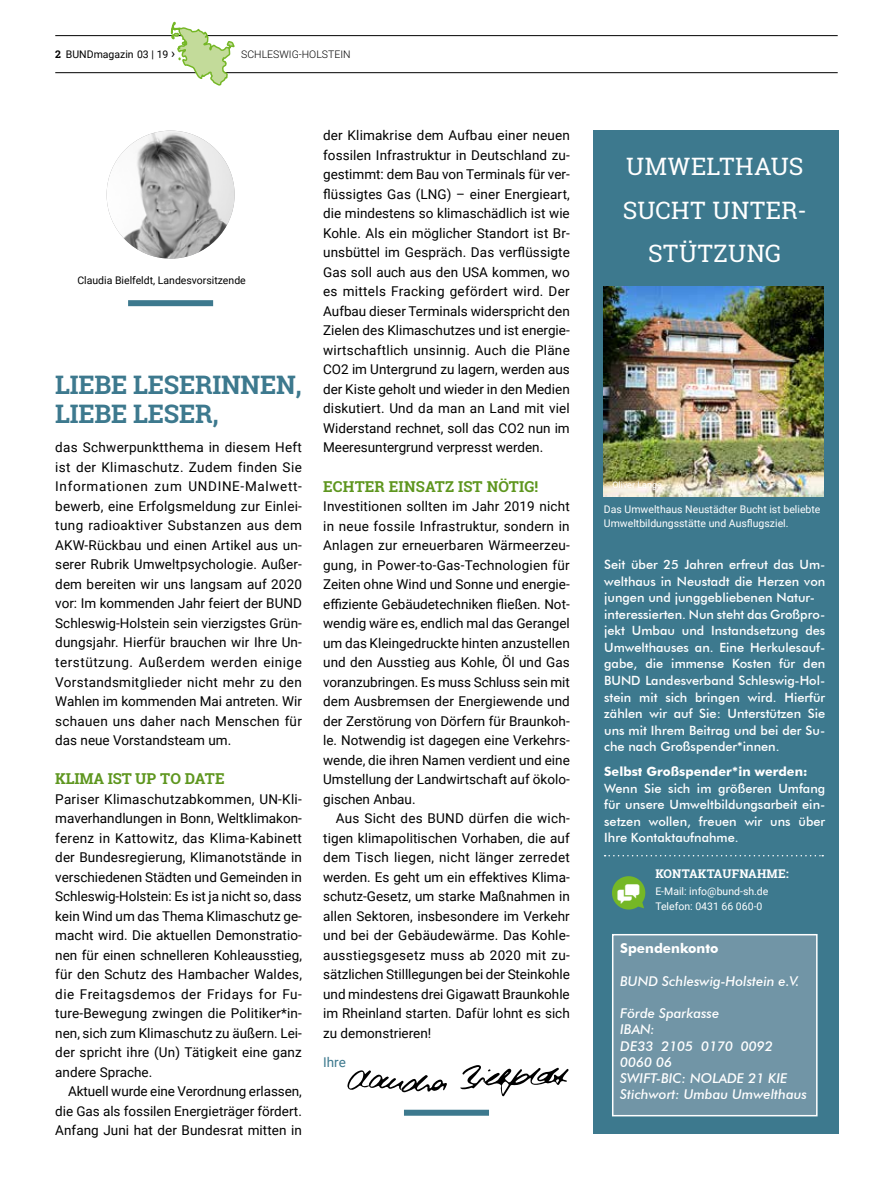
<style>
.page{position:relative;width:893px;height:1191px;background:#fff}
.page>*{position:absolute;margin:0;border:0;box-sizing:border-box;transform-origin:0 0}
.t1{font:43.5px "Entypo";color:#fff}
.t2{font:700 25.5px/29.2px "Roboto Slab";letter-spacing:-.01em;color:#3d798e}
.t3{font:24px/43.5px "Roboto Slab";letter-spacing:.025em;color:#fff;text-align:center}
.t4{font:700 15px "Roboto Slab";letter-spacing:.01em;color:#5e961f}
.t5{font:700 15px "Roboto Slab";letter-spacing:-.01em;color:#5e961f}
.t6{font:13.5px/19.5px "Roboto";color:#000;text-align:justify}
.t7{font:italic 500 13.5px/16.2px "Futura BT";color:#fff}
.t8{font:700 13.5px "Futura BT";color:#fff}
.t9{font:13.5px "Roboto";color:#3d798e}
.t10{font:500 12.75px/16.5px "Futura BT";color:#fff}
.t11{font:700 12.75px "Futura BT";color:#fff}
.t12{font:700 12px "Roboto Slab";letter-spacing:.02em;color:#fff}
.t13{font:10.5px/13.5px "Roboto";color:#fff}
.t14{font:10.5px "Roboto";color:#000}
.t15{font:300 10.5px "Roboto";color:#000}
.t16{font:9px "Roboto";color:#fff}
.s1{font-family:"Roboto Slab";font-weight:700}
.s2{font-size:13.5px}
</style>
<div class="page">
<div style="left:594px;top:131px;width:245px;height:1002px;background:#3d798e"></div>
<div style="left:404px;top:1109px;width:85px;height:6px;background:#3d798e"></div>
<svg style="left:347px;top:1070px;width:100px;height:22px"></svg>
<svg style="left:460px;top:1065px;width:109px;height:31px"></svg>
<div style="left:612px;top:934px;width:206px;height:182px;background:#7195a6;border:2px solid #fff"></div>
<img style="left:107px;top:131px;width:128px;height:128px;border-radius:64px">
<div style="left:128px;top:300px;width:85px;height:6px;background:#3d798e"></div>
<img style="left:604px;top:287px;width:219px;height:209px">
<svg style="left:605px;top:855px;width:218px;height:1px"></svg>
<svg style="left:612px;top:876px;width:34px;height:33px"></svg>
<hr style="left:55px;top:72px;width:783px;height:1px;background:#000">
<hr style="left:55px;top:35px;width:783px;height:1px;background:#000">
<svg style="left:170px;top:21px;width:66px;height:65px"></svg>
<p class="t14" style="left:55px;top:47px;width:121px"><span class="s1">2</span> BUNDmagazin 03 | 19 <span class="s2">›</span></p>
<p class="t15" style="left:241px;top:47px;width:111px">SCHLESWIG-HOLSTEIN</p>
<p class="t14" style="left:77px;top:273px;width:170px">Claudia Bielfeldt, Landesvorsitzende</p>
<h2 class="t2" style="left:55px;top:370px;width:248px">LIEBE LESERINNEN,<br>LIEBE LESER,</h2>
<p class="t6" style="left:55px;top:437px;width:248px">das Schwerpunktthema in diesem Heft ist der Klimaschutz. Zudem finden Sie Informationen zum UNDINE-Malwett&shy;bewerb, eine Erfolgsmeldung zur Einlei&shy;tung radioaktiver Substanzen aus dem AKW-Rückbau und einen Artikel aus un&shy;serer Rubrik Umweltpsychologie. Außer&shy;dem bereiten wir uns langsam auf 2020 vor: Im kommenden Jahr feiert der BUND Schleswig-Holstein sein vierzigstes Grün&shy;dungsjahr. Hierfür brauchen wir Ihre Un&shy;terstützung. Außerdem werden einige Vorstandsmitglieder nicht mehr zu den Wahlen im kommenden Mai antreten. Wir schauen uns daher nach Menschen für das neue Vorstandsteam um.</p>
<p class="t5" style="left:55px;top:768px;width:171px">KLIMA IST UP TO DATE</p>
<p class="t6" style="left:55px;top:788px;width:248px">Pariser Klimaschutzabkommen, UN-Kli&shy;maverhandlungen in Bonn, Weltklimakon&shy;ferenz in Kattowitz, das Klima-Kabinett der Bundesregierung, Klimanotstände in verschiedenen Städten und Gemeinden in Schleswig-Holstein: Es ist ja nicht so, dass kein Wind um das Thema Klimaschutz ge&shy;macht wird. Die aktuellen Demonstratio&shy;nen für einen schnelleren Kohleausstieg, für den Schutz des Hambacher Waldes, die Freitagsdemos der Fridays for Fu&shy;ture-Bewegung zwingen die Politiker*in&shy;nen, sich zum Klimaschutz zu äußern. Lei&shy;der spricht ihre (Un) Tätigkeit eine ganz andere Sprache.</p>
<p class="t6" style="left:55px;top:1081px;width:248px;text-indent:13px">Aktuell wurde eine Verordnung erlassen, die Gas als fossilen Energieträger fördert.<br>Anfang Juni hat der Bundesrat mitten in</p>
<p class="t6" style="left:323px;top:125px;width:248px">der Klimakrise dem Aufbau einer neuen fossilen Infrastruktur in Deutschland zu&shy;gestimmt: dem Bau von Terminals für ver&shy;flüssigtes Gas (LNG) – einer Energieart, die mindestens so klimaschädlich ist wie Kohle. Als ein möglicher Standort ist Br&shy;unsbüttel im Gespräch. Das verflüssigte Gas soll auch aus den USA kommen, wo es mittels Fracking gefördert wird. Der Aufbau dieser Terminals widerspricht den Zielen des Klimaschutzes und ist energie&shy;wirtschaftlich unsinnig. Auch die Pläne CO2 im Untergrund zu lagern, werden aus der Kiste geholt und wieder in den Medien diskutiert. Und da man an Land mit viel Widerstand rechnet, soll das CO2 nun im Meeresuntergrund verpresst werden.</p>
<p class="t4" style="left:323px;top:476px;width:217px">ECHTER EINSATZ IST NÖTIG!</p>
<p class="t6" style="left:323px;top:496px;width:248px">Investitionen sollten im Jahr 2019 nicht in neue fossile Infrastruktur, sondern in Anlagen zur erneuerbaren Wärmeerzeu&shy;gung, in Power-to-Gas-Technologien für Zeiten ohne Wind und Sonne und energie&shy;effiziente Gebäudetechniken fließen. Not&shy;wendig wäre es, endlich mal das Gerangel um das Kleingedruckte hinten anzustellen und den Ausstieg aus Kohle, Öl und Gas voranzubringen. Es muss Schluss sein mit dem Ausbremsen der Energiewende und der Zerstörung von Dörfern für Braunkoh&shy;le. Notwendig ist dagegen eine Verkehrs&shy;wende, die ihren Namen verdient und eine Umstellung der Landwirtschaft auf ökolo&shy;gischen Anbau.</p>
<p class="t6" style="left:323px;top:808px;width:248px;text-indent:13px">Aus Sicht des BUND dürfen die wich&shy;tigen klimapolitischen Vorhaben, die auf dem Tisch liegen, nicht länger zerredet werden. Es geht um ein effektives Klima&shy;schutz-Gesetz, um starke Maßnahmen in allen Sektoren, insbesondere im Verkehr und bei der Gebäudewärme. Das Kohle&shy;ausstiegsgesetz muss ab 2020 mit zu&shy;sätzlichen Stilllegungen bei der Steinkohle und mindestens drei Gigawatt Braunkohle im Rheinland starten. Dafür lohnt es sich zu demonstrieren!</p>
<p class="t9" style="left:323px;top:1052px;width:24px">Ihre</p>
<h3 class="t3" style="left:623px;top:144px;width:186px">UMWELTHAUS<br>SUCHT UNTER-<br>STÜTZUNG</h3>
<p class="t16" style="left:612px;top:478px;width:51px">Oliver Lange</p>
<p class="t13" style="left:604px;top:502px;width:218px">Das Umwelthaus Neustädter Bucht ist beliebte<br>Umweltbildungsstätte und Ausflugsziel.</p>
<p class="t10" style="left:604px;top:556px;width:223px">Seit über 25 Jahren erfreut das Um‑ welthaus in Neustadt die Herzen von jungen und junggebliebenen Natur‑ interessierten. Nun steht das Großpro‑ jekt Umbau und Instandsetzung des Umwelthauses an. Eine Herkulesauf‑ gabe, die immense Kosten für den BUND Landesverband Schleswig-Hol‑ stein mit sich bringen wird. Hierfür zählen wir auf Sie: Unterstützen Sie uns mit Ihrem Beitrag und bei der Su‑ che nach Großspender*innen.</p>
<p class="t11" style="left:604px;top:763px;width:205px">Selbst Großspender*in werden:</p>
<p class="t10" style="left:604px;top:779px;width:223px;text-align:justify">Wenn Sie sich im größeren Umfang für unsere Umweltbildungsarbeit ein‑ setzen wollen, freuen wir uns über Ihre Kontaktaufnahme.</p>
<h1 class="t1" style="left:616px;top:864px;width:28px">9</h1>
<p class="t12" style="left:655px;top:865px;width:135px">KONTAKTAUFNAHME:</p>
<p class="t13" style="left:655px;top:884px;width:115px">E-Mail: info@bund-sh.de</p>
<p class="t13" style="left:655px;top:899px;width:109px">Telefon: 0431 66 060-0</p>
<p class="t8" style="left:620px;top:940px;width:100px">Spendenkonto</p>
<p class="t7" style="left:620px;top:972px;width:181px">BUND Schleswig-Holstein e.V.</p>
<p class="t7" style="left:620px;top:1005px;width:188px">Förde Sparkasse<br>IBAN:<br>DE33 2105 0170 0092<br>0060 06<br>SWIFT-BIC: NOLADE 21 KIE<br>Stichwort: Umbau Umwelthaus</p>
</div>
